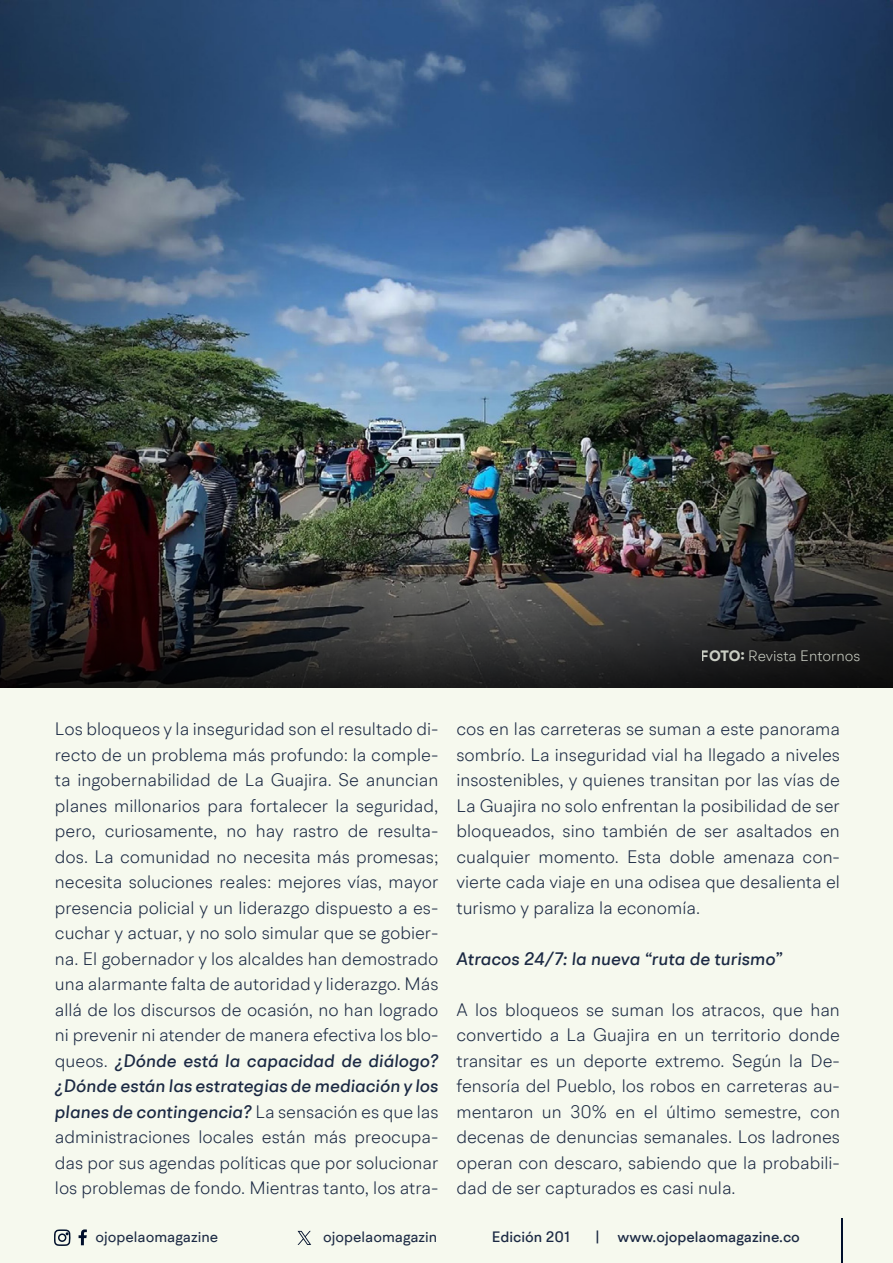
<style>
.page{position:relative;width:893px;height:1263px;background:#f6f9ee}
.page>*{position:absolute;margin:0;border:0;box-sizing:border-box;transform-origin:0 0}
.t1{font:300 18px/25.5px "BR Hendrix";color:#1b2943;text-align:justify}
.t2{font:italic 500 18px "BR Hendrix";color:#1b2943}
.t3{font:500 15px "BR Hendrix";color:#1b2943}
.t4{font:15px "BR Hendrix";color:#1b2943}
.t5{font:300 15px "BR Hendrix";color:#f5faed}
.s1{font-weight:700}
.s2{font-weight:500;font-style:italic}
</style>
<div class="page">
<svg style="left:79px;top:1229px;width:8px;height:16px"></svg>
<svg style="left:54px;top:1229px;width:17px;height:17px"></svg>
<hr style="left:841px;top:1219px;width:1px;height:44px;background:#000f2b">
<svg style="left:298px;top:1231px;width:13px;height:14px"></svg>
<img style="left:0;top:0;width:893px;height:551px">
<svg style="left:0;top:551px;width:893px;height:136px;background:#2d2a2a"></svg>
<p class="t5" style="left:701px;top:647px;width:161px"><span class="s1">FOTO:</span> Revista Entornos</p>
<p class="t1" style="left:55px;top:716px;width:385px">Los bloqueos y la inseguridad son el resultado di&shy;recto de un problema más profundo: la comple&shy;ta ingobernabilidad de La Guajira. Se anuncian planes millonarios para fortalecer la seguridad, pero, curiosamente, no hay rastro de resulta&shy;dos. La comunidad no necesita más promesas; necesita soluciones reales: mejores vías, mayor presencia policial y un liderazgo dispuesto a es&shy;cuchar y actuar, y no solo simular que se gobier&shy;na. El gobernador y los alcaldes han demostrado una alarmante falta de autoridad y liderazgo. Más allá de los discursos de ocasión, no han logrado ni prevenir ni atender de manera efectiva los blo&shy;queos. <span class="s2">¿Dónde está la capacidad de diálogo? ¿Dónde están las estrategias de mediación y los planes de contingencia?</span> La sensación es que las administraciones locales están más preocupa&shy;das por sus agendas políticas que por solucionar los problemas de fondo. Mientras tanto, los atra-</p>
<p class="t1" style="left:456px;top:716px;width:385px">cos en las carreteras se suman a este panorama sombrío. La inseguridad vial ha llegado a niveles insostenibles, y quienes transitan por las vías de La Guajira no solo enfrentan la posibilidad de ser bloqueados, sino también de ser asaltados en cualquier momento. Esta doble amenaza con&shy;vierte cada viaje en una odisea que desalienta el turismo y paraliza la economía.</p>
<p class="t2" style="left:456px;top:947px;width:328px">Atracos 24/7: la nueva “ruta de turismo”</p>
<p class="t1" style="left:456px;top:997px;width:385px">A los bloqueos se suman los atracos, que han convertido a La Guajira en un territorio donde transitar es un deporte extremo. Según la De&shy;fensoría del Pueblo, los robos en carreteras au&shy;mentaron un 30% en el último semestre, con decenas de denuncias semanales. Los ladrones operan con descaro, sabiendo que la probabili&shy;dad de ser capturados es casi nula.</p>
<p class="t4" style="left:96px;top:1227px;width:124px">ojopelaomagazine</p>
<p class="t4" style="left:323px;top:1227px;width:116px">ojopelaomagazin</p>
<p class="t3" style="left:492px;top:1227px;width:80px">Edición 201</p>
<p class="t3" style="left:595px;top:1227px;width:206px">| www.ojopelaomagazine.co</p>
</div>
